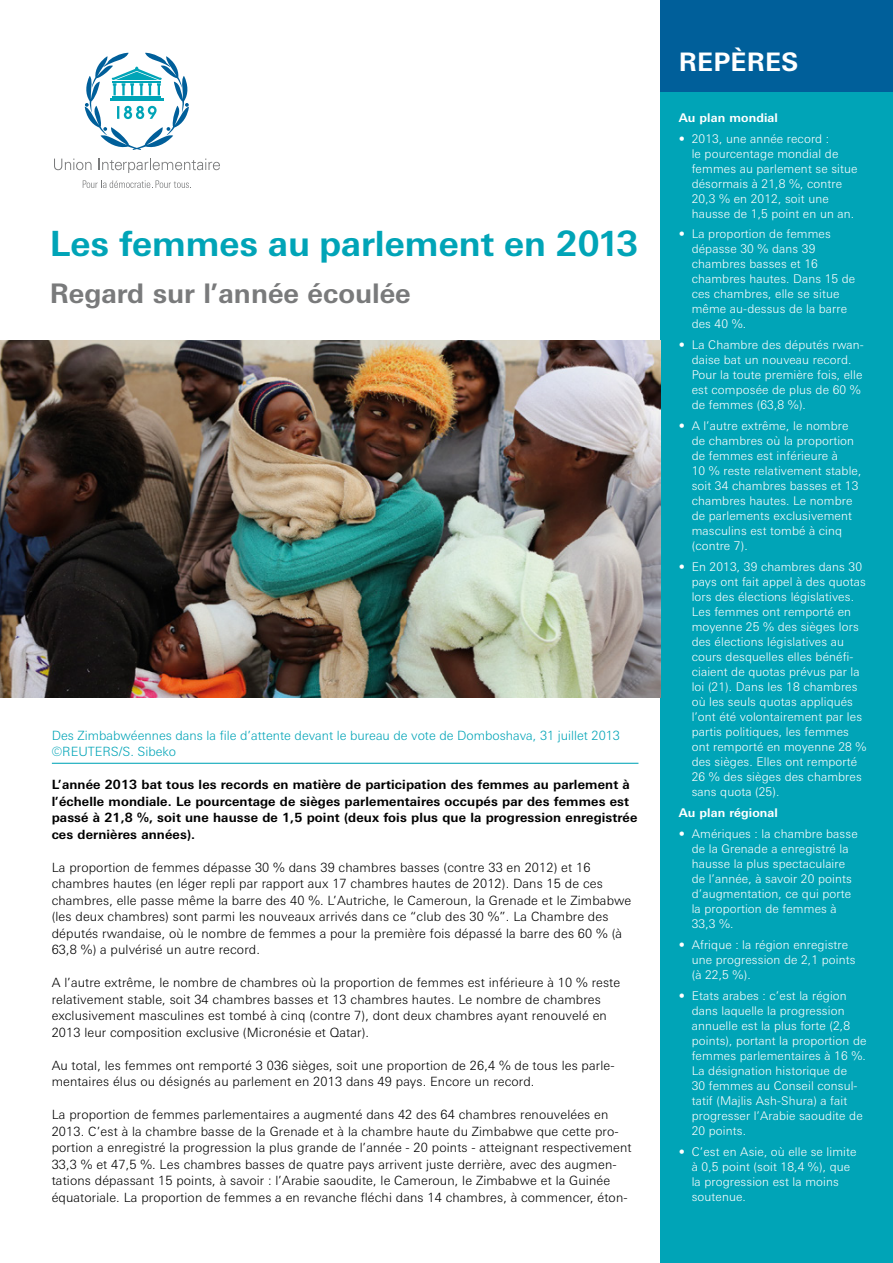
<style>
.page{position:relative;width:893px;height:1263px;background:#fff}
.page>*{position:absolute;margin:0;border:0;box-sizing:border-box;transform-origin:0 0}
.t1{font:700 34.8px "Linotype Univers Basic";color:#00a4b7}
.t2{font:700 27px "Linotype Univers Basic";color:#797a7b}
.t3{font:700 25.5px "Linotype Univers Basic";letter-spacing:.01em;color:#fff}
.t4{font:300 12.75px/16.5px "Linotype Univers Basic";letter-spacing:.01em;color:#000}
.t5{font:700 12.75px/16.5px "Linotype Univers Basic";letter-spacing:.01em;color:#000}
.t6{font:300 12.75px/16.5px "Linotype Univers Basic";color:#00a4b7}
.t7{font:300 12px/15px "Linotype Univers Basic";letter-spacing:.01em;color:#fff}
.t8{font:700 12px "Linotype Univers Basic";letter-spacing:.01em;color:#fff}
</style>
<div class="page">
<div style="left:660px;top:0;width:233px;height:1263px;background:#00a4b7"></div>
<div style="left:660px;top:0;width:233px;height:91px;background:#005f9a"></div>
<hr style="left:52px;top:763px;width:586px;height:1px;background:#00a4b7">
<svg style="left:54px;top:159px;width:37px;height:11px"></svg>
<svg style="left:99px;top:159px;width:121px;height:14px"></svg>
<svg style="left:83px;top:180px;width:108px;height:8px"></svg>
<svg style="left:85px;top:53px;width:104px;height:97px"></svg>
<img style="left:0;top:341px;width:660px;height:356px">
<h1 class="t1" style="left:50px;top:223px;width:590px">Les femmes au parlement en 2013</h1>
<h2 class="t2" style="left:50px;top:277px;width:363px">Regard sur l’année écoulée</h2>
<p class="t6" style="left:52px;top:727px;width:570px">Des Zimbabwéennes dans la file d’attente devant le bureau de vote de Domboshava, 31 juillet 2013 ©REUTERS/S. Sibeko</p>
<p class="t5" style="left:52px;top:776px;width:587px">L’année 2013 bat tous les records en matière de participation des femmes au parlement à l’échelle mondiale. Le pourcentage de sièges parlementaires occupés par des femmes est passé à 21,8 %, soit une hausse de 1,5 point (deux fois plus que la progression enregistrée ces dernières années).</p>
<p class="t4" style="left:52px;top:859px;width:581px">La proportion de femmes dépasse 30 % dans 39 chambres basses (contre 33 en 2012) et 16 chambres hautes (en léger repli par rapport aux 17 chambres hautes de 2012). Dans 15 de ces chambres, elle passe même la barre des 40 %. L’Autriche, le Cameroun, la Grenade et le Zimbabwe (les deux chambres) sont parmi les nouveaux arrivés dans ce “club des 30 %”. La Chambre des députés rwandaise, où le nombre de femmes a pour la première fois dépassé la barre des 60 % (à 63,8 %) a pulvérisé un autre record.</p>
<p class="t4" style="left:52px;top:974px;width:570px">A l’autre extrême, le nombre de chambres où la proportion de femmes est inférieure à 10 % reste relativement stable, soit 34 chambres basses et 13 chambres hautes. Le nombre de chambres exclusivement masculines est tombé à cinq (contre 7), dont deux chambres ayant renouvelé en 2013 leur composition exclusive (Micronésie et Qatar).</p>
<p class="t4" style="left:52px;top:1057px;width:564px">Au total, les femmes ont remporté 3 036 sièges, soit une proportion de 26,4 % de tous les parle&shy;mentaires élus ou désignés au parlement en 2013 dans 49 pays. Encore un record.</p>
<p class="t4" style="left:52px;top:1106px;width:581px">La proportion de femmes parlementaires a augmenté dans 42 des 64 chambres renouvelées en 2013. C’est à la chambre basse de la Grenade et à la chambre haute du Zimbabwe que cette pro&shy;portion a enregistré la progression la plus grande de l’année - 20 points - atteignant respectivement 33,3 % et 47,5 %. Les chambres basses de quatre pays arrivent juste derrière, avec des augmen&shy;tations dépassant 15 points, à savoir : l’Arabie saoudite, le Cameroun, le Zimbabwe et la Guinée équatoriale. La proportion de femmes a en revanche fléchi dans 14 chambres, à commencer, éton-</p>
<h3 class="t3" style="left:679px;top:47px;width:121px">REPÈRES</h3>
<p class="t8" style="left:679px;top:110px;width:101px">Au plan mondial</p>
<p class="t7" style="left:692px;top:131px;width:167px;text-indent:-13px">• 2013, une année record :<br>le pourcentage mondial de femmes au parlement se situe désormais à 21,8 %, contre<br>20,3 % en 2012, soit une hausse de 1,5 point en un an.</p>
<p class="t7" style="left:692px;top:227px;width:165px;text-indent:-13px">• La proportion de femmes dépasse 30 % dans 39 chambres basses et 16 chambres hautes. Dans 15 de ces chambres, elle se situe même au-dessus de la barre des 40 %.</p>
<p class="t7" style="left:692px;top:338px;width:174px;text-indent:-13px">• La Chambre des députés rwan&shy;daise bat un nouveau record.<br>Pour la toute première fois, elle est composée de plus de 60 % de femmes (63,8 %).</p>
<p class="t7" style="left:692px;top:418px;width:171px;text-indent:-13px">• A l’autre extrême, le nombre de chambres où la proportion de femmes est inférieure à<br>10 % reste relativement stable, soit 34 chambres basses et 13 chambres hautes. Le nombre de parlements exclusivement masculins est tombé à cinq (contre 7).</p>
<p class="t7" style="left:692px;top:559px;width:176px;text-indent:-13px">• En 2013, 39 chambres dans 30 pays ont fait appel à des quotas lors des élections législatives.<br>Les femmes ont remporté en moyenne 25 % des sièges lors des élections législatives au cours desquelles elles bénéfi&shy;ciaient de quotas prévus par la loi (21). Dans les 18 chambres où les seuls quotas appliqués l’ont été volontairement par les partis politiques, les femmes ont remporté en moyenne 28 % des sièges. Elles ont remporté<br>26 % des sièges des chambres sans quota (25).</p>
<p class="t8" style="left:679px;top:806px;width:101px">Au plan régional</p>
<p class="t7" style="left:692px;top:826px;width:167px;text-indent:-13px">• Amériques : la chambre basse de la Grenade a enregistré la hausse la plus spectaculaire de l’année, à savoir 20 points d’augmentation, ce qui porte la proportion de femmes à<br>33,3 %.</p>
<p class="t7" style="left:692px;top:937px;width:165px;text-indent:-13px">• Afrique : la région enregistre une progression de 2,1 points (à 22,5 %).</p>
<p class="t7" style="left:692px;top:988px;width:176px;text-indent:-13px">• Etats arabes : c’est la région dans laquelle la progression annuelle est la plus forte (2,8 points), portant la proportion de femmes parlementaires à 16 %.<br>La désignation historique de<br>30 femmes au Conseil consul&shy;tatif (Majlis Ash-Shura) a fait progresser l’Arabie saoudite de<br>20 points.</p>
<p class="t7" style="left:692px;top:1144px;width:166px;text-indent:-13px">• C’est en Asie, où elle se limite à 0,5 point (soit 18,4 %), que la progression est la moins soutenue.</p>
</div>
